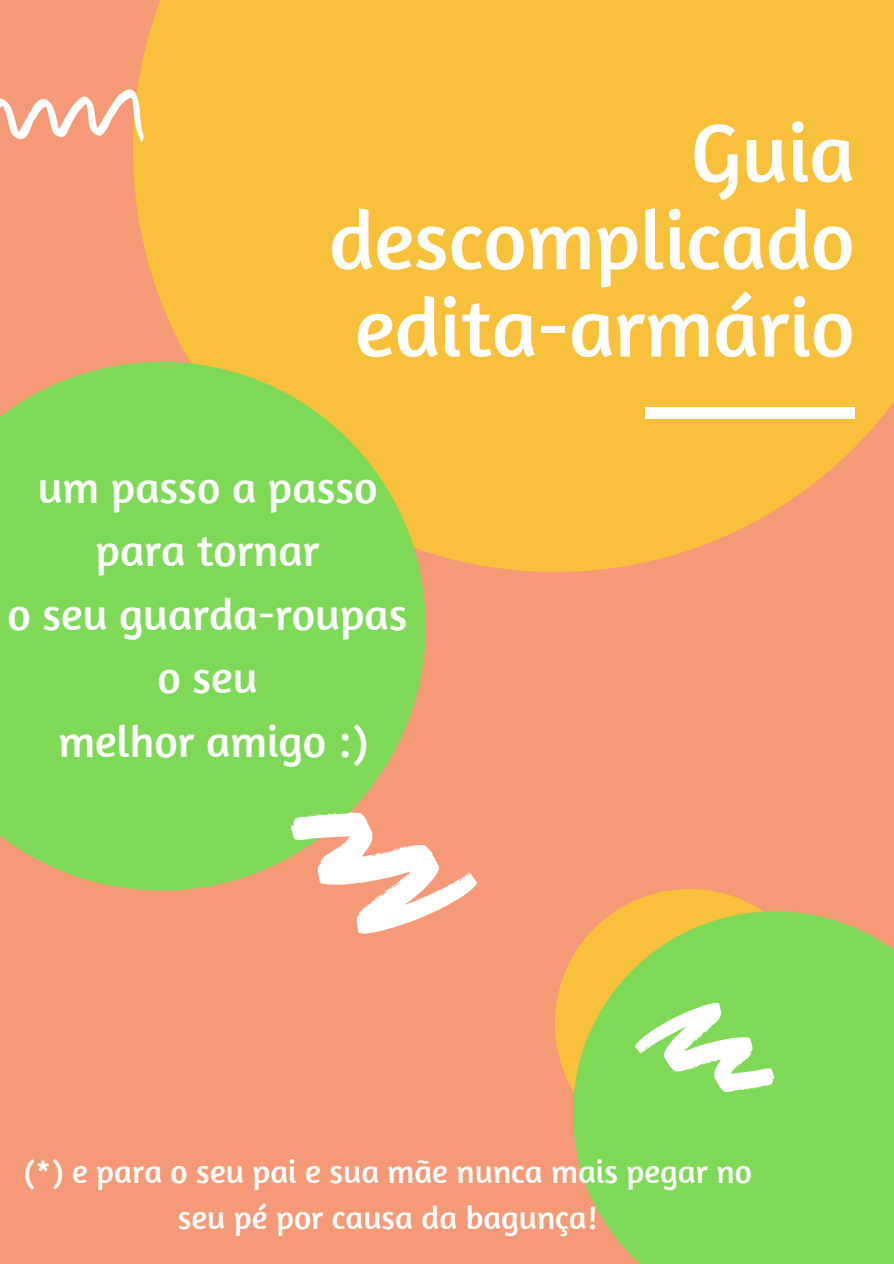
<style>
.page{position:relative;width:894px;height:1264px;background:#fff}
.page>*{position:absolute;margin:0;border:0;box-sizing:border-box;transform-origin:0 0}
.t1{font:84px/87.3px "Amaranth";color:#fff;text-align:right}
.t2{font:45.3px/63.3px "Amaranth";color:#fff;text-align:center}
.t3{font:33.15px/46.3px "Amaranth";color:#fff;text-align:center}
</style>
<div class="page">
<div style="left:0;top:0;width:893px;height:1263px;background:#f69977"></div>
<div style="left:133px;top:0;width:760px;height:572px;background:#f9c03b"></div>
<svg style="left:555px;top:889px;width:208px;height:199px"></svg>
<svg style="left:0;top:362px;width:425px;height:528px;background:#8dd356"></svg>
<svg style="left:572px;top:911px;width:321px;height:352px;background:#8ed356"></svg>
<div style="left:644px;top:407px;width:210px;height:12px;background:#fff"></div>
<svg style="left:634px;top:1002px;width:140px;height:89px;background:#b0e798"></svg>
<svg style="left:283px;top:807px;width:194px;height:127px"></svg>
<svg style="left:0;top:89px;width:144px;height:61px"></svg>
<h1 class="t1" style="left:329px;top:107px;width:526px">Guia descomplicado edita-armário</h1>
<h2 class="t2" style="left:8px;top:454px;width:401px">um passo a passo para tornar<br>o seu guarda-roupas o seu<br>melhor amigo :)</h2>
<p class="t3" style="left:23px;top:1147px;width:729px">(*) e para o seu pai e sua mãe nunca mais pegar no seu pé por causa da bagunça!</p>
</div>
